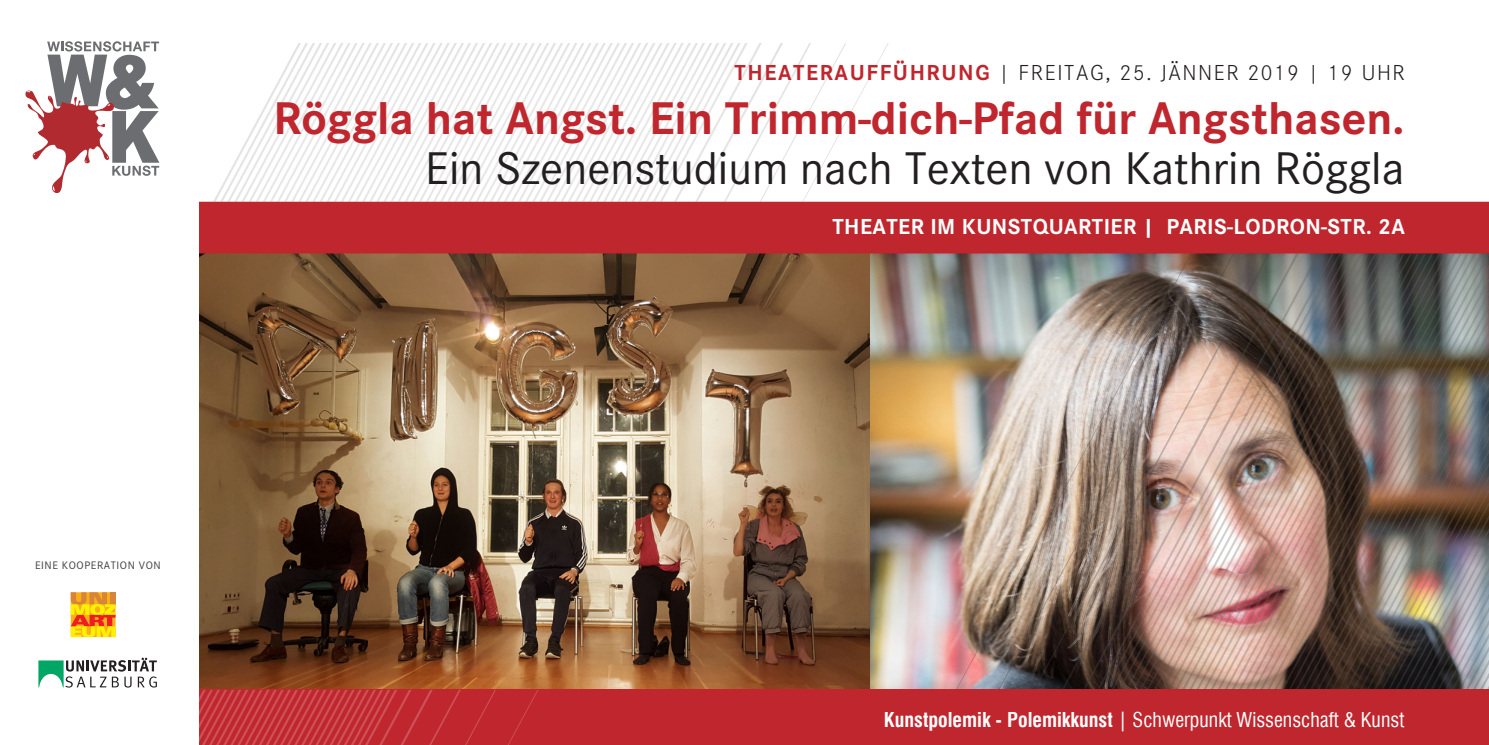
<style>
.page{position:relative;width:1489px;height:745px;background:#fff}
.page>*{position:absolute;margin:0;border:0;box-sizing:border-box;transform-origin:0 0}
.t1{font:700 47.5px "Corporate S";color:#c0262d}
.t2{font:47.5px "Corporate S";color:#231f20}
.t3{font:300 22.5px "Corporate S";letter-spacing:.07em;color:#231f20}
.t4{font:700 22.5px "Corporate S";letter-spacing:.02em;color:#fff}
.t5{font:20px "Corporate Condensed Regular SWFTE";color:#fff}
.t6{font:11.25px "Corporate S";letter-spacing:.05em;color:#3e3e3f}
.s1{font-weight:700;color:#c0262d}
.s2{font-family:"Corporate Condensed Bold SWFTE"}
</style>
<div class="page">
<img style="left:199px;top:253px;width:582px;height:436px">
<div style="left:199px;top:201px;width:1289px;height:52px;background:#c0262d"></div>
<svg style="left:206px;top:43px;width:859px;height:161px"></svg>
<div style="left:198px;top:689px;width:1290px;height:55px;background:#c0262d"></div>
<svg style="left:70px;top:592px;width:46px;height:45px"></svg>
<svg style="left:70px;top:592px;width:45px;height:44px;background:#f3a61b"></svg>
<svg style="left:38px;top:657px;width:527px;height:88px"></svg>
<img style="left:781px;top:251px;width:707px;height:439px">
<svg style="left:25px;top:41px;width:134px;height:152px"></svg>
<p class="t3" style="left:734px;top:60px;width:672px"><span class="s1">THEATERAUFFÜHRUNG</span> | FREITAG, 25. JÄNNER 2019 | 19 UHR</p>
<p class="t1" style="left:273px;top:90px;width:1132px">Röggla hat Angst. Ein Trimm-dich-Pfad für Angsthasen.</p>
<p class="t2" style="left:425px;top:141px;width:980px">Ein Szenenstudium nach Texten von Kathrin Röggla</p>
<p class="t4" style="left:832px;top:214px;width:574px">THEATER IM KUNSTQUARTIER | PARIS-LODRON-STR. 2A</p>
<p class="t6" style="left:35px;top:558px;width:127px">EINE KOOPERATION VON</p>
<p class="t5" style="left:883px;top:707px;width:522px"><span class="s2">Kunstpolemik - Polemikkunst</span> | Schwerpunkt Wissenschaft &amp; Kunst</p>
</div>
